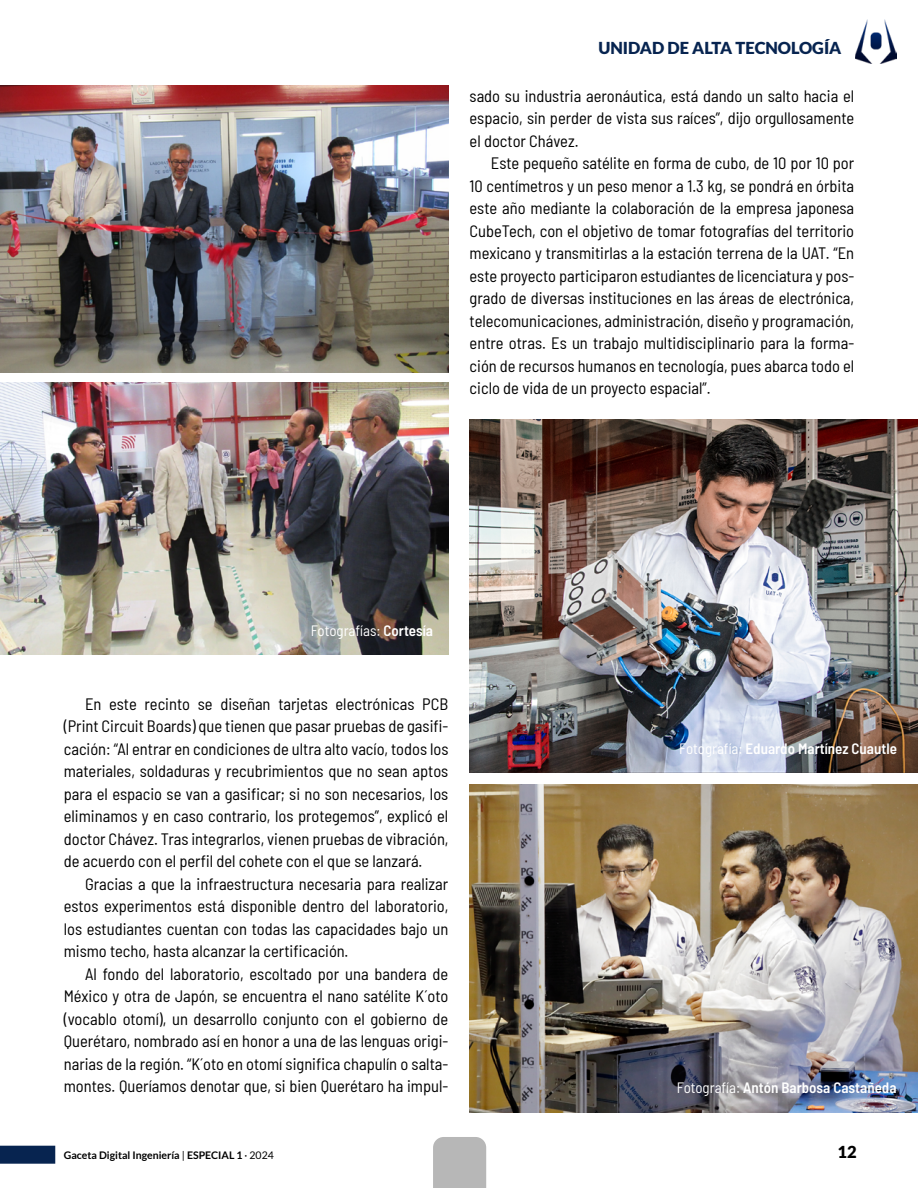
<style>
.page{position:relative;width:918px;height:1188px;background:#fff}
.page>*{position:absolute;margin:0;border:0;box-sizing:border-box;transform-origin:0 0}
.t1{font:semi-condensed 16.5px/22.5px "Barlow";color:#000;text-align:justify}
.t2{font:900 16.5px "Lato";color:#072450}
.t3{font:900 16.5px "Lato";color:#000}
.t4{font:600 semi-condensed 15px "Barlow";color:#fff}
.t5{font:semi-condensed 15px "Barlow";color:#fff}
.t6{font:700 10.5px "Lato";color:#000}
.s1{font-weight:600}
.s2{font-weight:400}
</style>
<div class="page">
<img style="left:470px;top:419px;width:448px;height:353px">
<img style="left:0;top:383px;width:448px;height:272px">
<div style="left:433px;top:1137px;width:53px;height:51px;background:#b7b7b7"></div>
<img style="left:470px;top:784px;width:448px;height:328px">
<img style="left:0;top:85px;width:448px;height:287px">
<div style="left:0;top:1146px;width:55px;height:18px;background:#072450"></div>
<img style="left:855px;top:19px;width:42px;height:44px">
<p class="t2" style="left:599px;top:38px;width:244px">UNIDAD DE ALTA TECNOLOGÍA</p>
<p class="t1" style="left:470px;top:83px;width:386px">sado su industria aeronáutica, está dando un salto hacia el espacio, sin perder de vista sus raíces”, dijo orgullosamente el doctor Chávez.</p>
<p class="t1" style="left:470px;top:151px;width:386px;text-indent:21px">Este pequeño satélite en forma de cubo, de 10 por 10 por 10 centímetros y un peso menor a 1.3 kg, se pondrá en órbita este año mediante la colaboración de la empresa japonesa CubeTech, con el objetivo de tomar fotografías del territorio mexicano y transmitirlas a la estación terrena de la UAT. “En este proyecto participaron estudiantes de licenciatura y pos&shy;grado de diversas instituciones en las áreas de electrónica, telecomunicaciones, administración, diseño y programación, entre otras. Es un trabajo multidisciplinario para la forma&shy;ción de recursos humanos en tecnología, pues abarca todo el ciclo de vida de un proyecto espacial”.</p>
<p class="t5" style="left:311px;top:619px;width:124px">Fotografías: <span class="s1">Cortesía</span></p>
<p class="t1" style="left:64px;top:691px;width:386px;text-indent:21px">En este recinto se diseñan tarjetas electrónicas PCB (Print Circuit Boards) que tienen que pasar pruebas de gasifi&shy;cación: “Al entrar en condiciones de ultra alto vacío, todos los materiales, soldaduras y recubrimientos que no sean aptos para el espacio se van a gasificar; si no son necesarios, los eliminamos y en caso contrario, los protegemos”, explicó el doctor Chávez. Tras integrarlos, vienen pruebas de vibración, de acuerdo con el perfil del cohete con el que se lanzará.</p>
<p class="t1" style="left:64px;top:871px;width:386px;text-indent:21px">Gracias a que la infraestructura necesaria para realizar estos experimentos está disponible dentro del laboratorio, los estudiantes cuentan con todas las capacidades bajo un mismo techo, hasta alcanzar la certificación.</p>
<p class="t1" style="left:64px;top:961px;width:386px;text-indent:21px">Al fondo del laboratorio, escoltado por una bandera de México y otra de Japón, se encuentra el nano satélite K´oto (vocablo otomí), un desarrollo conjunto con el gobierno de Querétaro, nombrado así en honor a una de las lenguas origi&shy;narias de la región. “K´oto en otomí significa chapulín o salta&shy;montes. Queríamos denotar que, si bien Querétaro ha impul-</p>
<p class="t6" style="left:64px;top:1149px;width:212px">Gaceta Digital Ingeniería <span class="s2">|</span> ESPECIAL 1 <span class="s2">· 2024</span></p>
<p class="t4" style="left:679px;top:738px;width:219px"><span class="s2">Fotografía:</span> Eduardo Martínez Cuautle</p>
<p class="t4" style="left:677px;top:1077px;width:221px"><span class="s2">Fotografía:</span> Antón Barbosa Castañeda</p>
<p class="t3" style="left:838px;top:1143px;width:21px">12</p>
</div>
